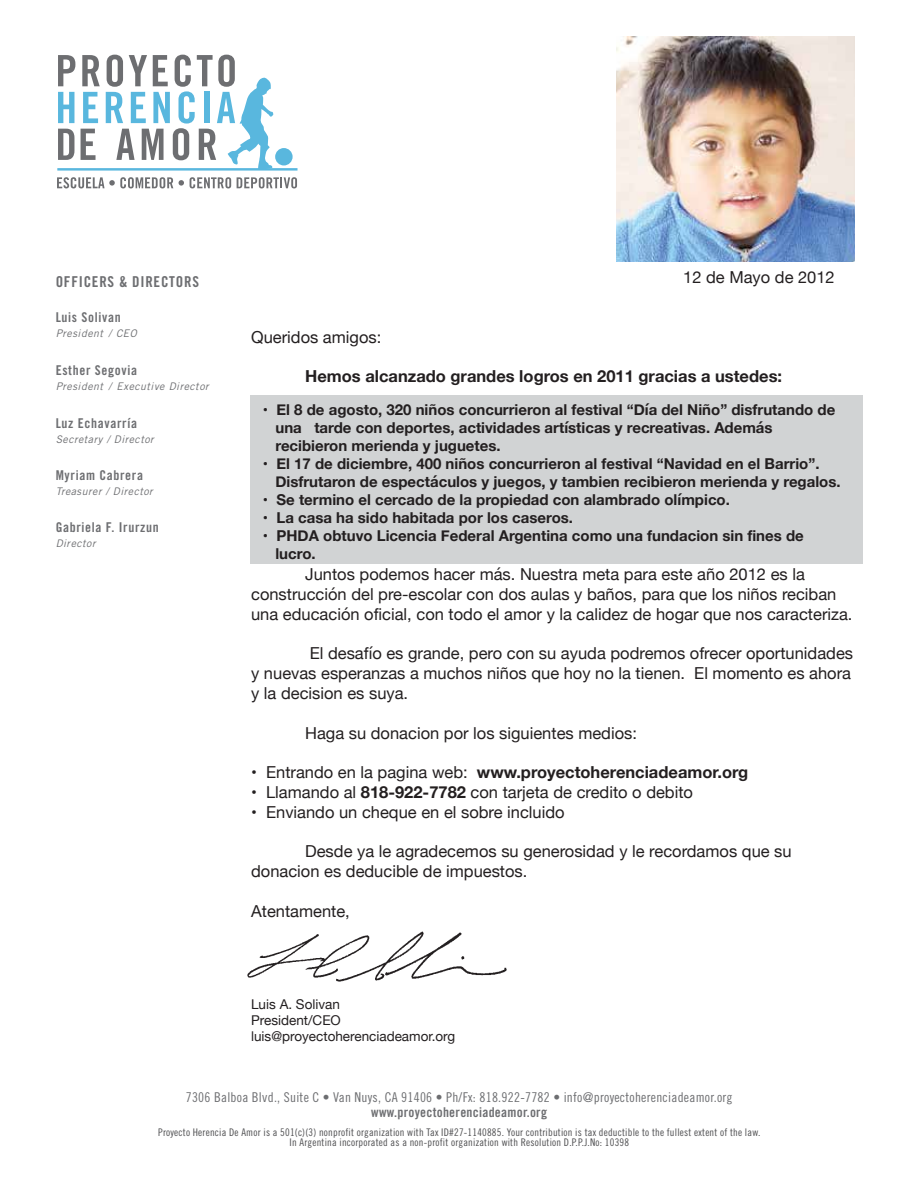
<style>
.page{position:relative;width:918px;height:1188px;background:#fff}
.page>*{position:absolute;margin:0;border:0;box-sizing:border-box;transform-origin:0 0}
.t1{font:16.5px/19.8px "Helvetica Neue";color:#231f20}
.t2{font:700 16.5px "Helvetica Neue";color:#231f20}
.t3{font:700 15px/18px "Helvetica Neue";color:#231f20}
.t4{font:15px "Trade Gothic Bold Cond Twenty";letter-spacing:.05em;color:#6d6e71}
.t5{font:13.5px "Trade Gothic Cond Eighteen";letter-spacing:.02em;color:#6d6e71}
.t6{font:13.5px "Trade Gothic Bold Cond Twenty";letter-spacing:.05em;color:#6d6e71}
.t7{font:13.5px/16.2px "Helvetica Neue";color:#231f20}
.t8{font:13.5px "Trade Gothic Bold Cond Twenty";letter-spacing:.02em;color:#6d6e71}
.t9{font:10.5px/10.5px "Trade Gothic Cond Eighteen";letter-spacing:.02em;color:#4f4f51;text-align:center}
.t10{font:italic 10.5px "Trade Gothic";letter-spacing:.05em;color:#6d6e71}
.s1{font-weight:400}
.s2{font-weight:700}
</style>
<div class="page">
<img style="left:247px;top:931px;width:260px;height:51px">
<div style="left:250px;top:395px;width:613px;height:169px;background:#d1d3d4"></div>
<div style="left:275px;top:148px;width:18px;height:17px;background:#59b7de;border-radius:50%"></div>
<svg style="left:58px;top:55px;width:17px;height:31px"></svg>
<svg style="left:82px;top:55px;width:18px;height:31px"></svg>
<svg style="left:58px;top:92px;width:16px;height:31px"></svg>
<svg style="left:83px;top:92px;width:15px;height:31px"></svg>
<svg style="left:58px;top:129px;width:16px;height:31px"></svg>
<svg style="left:81px;top:129px;width:15px;height:31px"></svg>
<svg style="left:106px;top:55px;width:167px;height:113px"></svg>
<svg style="left:57px;top:177px;width:116px;height:11px"></svg>
<svg style="left:179px;top:180px;width:5px;height:6px"></svg>
<svg style="left:190px;top:177px;width:41px;height:11px"></svg>
<svg style="left:237px;top:177px;width:60px;height:11px"></svg>
<hr style="left:57px;top:168px;width:241px;height:3px;background:#59b7de">
<img style="left:616px;top:37px;width:239px;height:224px">
<p class="t4" style="left:56px;top:273px;width:145px">OFFICERS &amp; DIRECTORS</p>
<p class="t6" style="left:56px;top:309px;width:67px">Luis Solivan</p>
<p class="t10" style="left:56px;top:327px;width:83px">President / CEO</p>
<p class="t6" style="left:56px;top:362px;width:83px">Esther Segovia</p>
<p class="t10" style="left:56px;top:380px;width:154px">President / Executive Director</p>
<p class="t6" style="left:56px;top:415px;width:83px">Luz Echavarría</p>
<p class="t10" style="left:56px;top:433px;width:100px">Secretary / Director</p>
<p class="t6" style="left:56px;top:467px;width:89px">Myriam Cabrera</p>
<p class="t10" style="left:56px;top:485px;width:99px">Treasurer / Director</p>
<p class="t6" style="left:56px;top:519px;width:105px">Gabriela F. Irurzun</p>
<p class="t10" style="left:56px;top:537px;width:41px">Director</p>
<p class="t1" style="left:683px;top:268px;width:153px">12 de Mayo de 2012</p>
<p class="t1" style="left:251px;top:328px;width:132px">Queridos amigos:</p>
<p class="t2" style="left:305px;top:363px;width:478px">Hemos alcanzado grandes logros en 2011 gracias a ustedes:</p>
<p class="t3" style="left:275px;top:401px;width:561px;text-indent:-13px">• El 8 de agosto, 320 niños concurrieron al festival “Día del Niño” disfrutando de una tarde con deportes, actividades artísticas y recreativas. Además recibieron merienda y juguetes.</p>
<p class="t3" style="left:275px;top:455px;width:567px;text-indent:-13px">• El 17 de diciembre, 400 niños concurrieron al festival “Navidad en el Barrio”.<br>Disfrutaron de espectáculos y juegos, y tambien recibieron merienda y regalos.</p>
<p class="t3" style="left:263px;top:491px;width:469px">• Se termino el cercado de la propiedad con alambrado olímpico.</p>
<p class="t3" style="left:263px;top:509px;width:312px">• La casa ha sido habitada por los caseros.</p>
<p class="t3" style="left:275px;top:527px;width:530px;text-indent:-13px">• PHDA obtuvo Licencia Federal Argentina como una fundacion sin fines de lucro.</p>
<p class="t1" style="left:251px;top:565px;width:603px;text-indent:54px">Juntos podemos hacer más. Nuestra meta para este año 2012 es la construcción del pre-escolar con dos aulas y baños, para que los niños reciban una educación oficial, con todo el amor y la calidez de hogar que nos caracteriza.</p>
<p class="t1" style="left:251px;top:645px;width:603px;text-indent:59px">El desafío es grande, pero con su ayuda podremos ofrecer oportunidades y nuevas esperanzas a muchos niños que hoy no la tienen. El momento es ahora y la decision es suya.</p>
<p class="t1" style="left:305px;top:724px;width:333px">Haga su donacion por los siguientes medios:</p>
<p class="t2" style="left:251px;top:759px;width:498px"><span class="s1">• Entrando en la pagina web:</span> www.proyectoherenciadeamor.org</p>
<p class="t1" style="left:251px;top:783px;width:443px">• Llamando al <span class="s2">818-922-7782</span> con tarjeta de credito o debito</p>
<p class="t1" style="left:251px;top:803px;width:315px">• Enviando un cheque en el sobre incluido</p>
<p class="t1" style="left:251px;top:843px;width:542px;text-indent:54px">Desde ya le agradecemos su generosidad y le recordamos que su donacion es deducible de impuestos.</p>
<p class="t1" style="left:251px;top:902px;width:100px">Atentamente,</p>
<p class="t7" style="left:251px;top:997px;width:205px">Luis A. Solivan<br>President/CEO luis@proyectoherenciadeamor.org</p>
<p class="t5" style="left:186px;top:1089px;width:548px">7306 Balboa Blvd., Suite C • Van Nuys, CA 91406 • Ph/Fx: 818.922-7782 • info@proyectoherenciadeamor.org</p>
<p class="t8" style="left:371px;top:1104px;width:177px">www.proyectoherenciadeamor.org</p>
<p class="t9" style="left:158px;top:1126px;width:604px">Proyecto Herencia De Amor is a 501(c)(3) nonprofit organization with Tax ID#27-1140885. Your contribution is tax deductible to the fullest extent of the law.<br>In Argentina incorporated as a non-profit organization with Resolution D.P.P.J.No: 10398</p>
</div>
